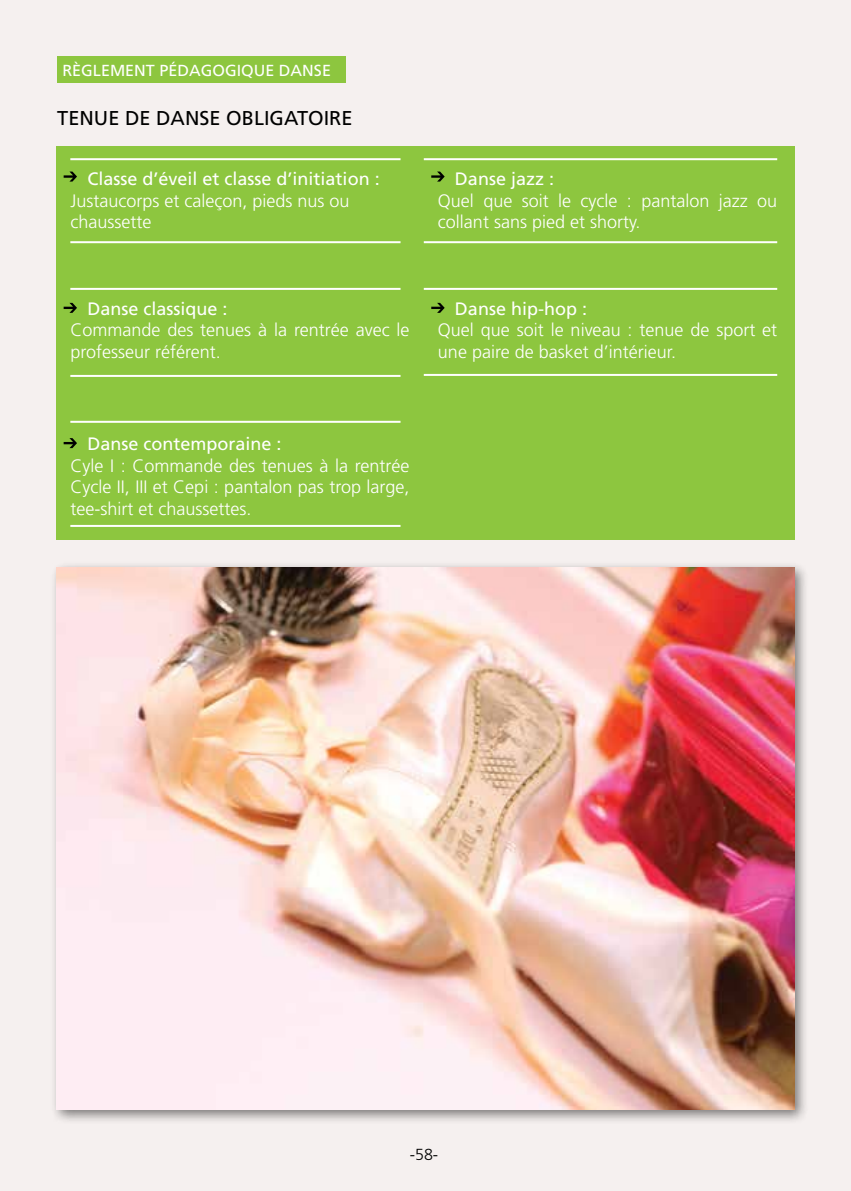
<style>
.page{position:relative;width:851px;height:1191px;background:#fff}
.page>*{position:absolute;margin:0;border:0;box-sizing:border-box;transform-origin:0 0}
.t1{font:20px "Frutiger";color:#000}
.t2{font:300 18px/21.6px "Frutiger";color:#fff}
.t3{font:18px "Frutiger";color:#fff}
.t4{font:16px "Frutiger";color:#fff}
.t5{font:300 16px "Frutiger";color:#000}
</style>
<div class="page">
<div style="left:0;top:0;width:850px;height:1191px;background:#f5f0ef"></div>
<div style="left:50px;top:560px;width:759px;height:564px;background:#000;opacity:.5"></div>
<img style="left:57px;top:567px;width:737px;height:542px">
<div style="left:57px;top:56px;width:288px;height:27px;background:#8dc63f"></div>
<div style="left:57px;top:146px;width:737px;height:394px;background:#8dc63f"></div>
<hr style="left:70px;top:241px;width:330px;height:2px;background:#fff">
<hr style="left:423px;top:241px;width:354px;height:2px;background:#fff">
<hr style="left:423px;top:288px;width:354px;height:2px;background:#fff">
<hr style="left:423px;top:374px;width:354px;height:2px;background:#fff">
<hr style="left:70px;top:158px;width:330px;height:2px;background:#fff">
<hr style="left:423px;top:158px;width:354px;height:2px;background:#fff">
<hr style="left:70px;top:288px;width:330px;height:2px;background:#fff">
<hr style="left:70px;top:375px;width:330px;height:2px;background:#fff">
<hr style="left:70px;top:421px;width:330px;height:2px;background:#fff">
<hr style="left:70px;top:525px;width:330px;height:2px;background:#fff">
<svg style="left:64px;top:171px;width:13px;height:11px"></svg>
<svg style="left:64px;top:303px;width:13px;height:10px"></svg>
<svg style="left:64px;top:438px;width:13px;height:10px"></svg>
<svg style="left:431px;top:303px;width:13px;height:10px"></svg>
<svg style="left:431px;top:171px;width:13px;height:11px"></svg>
<p class="t4" style="left:62px;top:61px;width:11px">RÈG</p>
<p class="t4" style="left:93px;top:61px;width:120px">LEMENT PÉDAGOG</p>
<p class="t4" style="left:237px;top:61px;width:96px">IQU E DANSE</p>
<p class="t1" style="left:57px;top:106px;width:297px">TENU E DE DANSE OBLIGATOIRE</p>
<p class="t3" style="left:87px;top:168px;width:294px">Classe d’éveil et classe d’initiation :</p>
<p class="t2" style="left:70px;top:190px;width:281px">Justaucorps et caleçon, pieds nus ou chaussette</p>
<p class="t3" style="left:87px;top:298px;width:142px">Danse classique :</p>
<p class="t2" style="left:70px;top:319px;width:341px">Commande des tenues à la rentrée avec le professeur référent.</p>
<p class="t3" style="left:455px;top:168px;width:101px">Danse jazz :</p>
<p class="t2" style="left:438px;top:190px;width:341px">Quel que soit le cycle : pantalon jazz ou collant sans pied et shorty.</p>
<p class="t3" style="left:455px;top:298px;width:134px">Danse hip-hop :</p>
<p class="t2" style="left:438px;top:319px;width:341px">Quel que soit le niveau : tenue de sport et une paire de basket d’intérieur.</p>
<p class="t3" style="left:87px;top:433px;width:196px">Danse contemporaine :</p>
<p class="t2" style="left:70px;top:454px;width:341px;text-align:justify">Cyle I : Commande des tenues à la rentrée Cycle II, III et Cepi : pantalon pas trop large, tee-shirt et chaussettes.</p>
<p class="t5" style="left:410px;top:1145px;width:30px">-58-</p>
</div>
